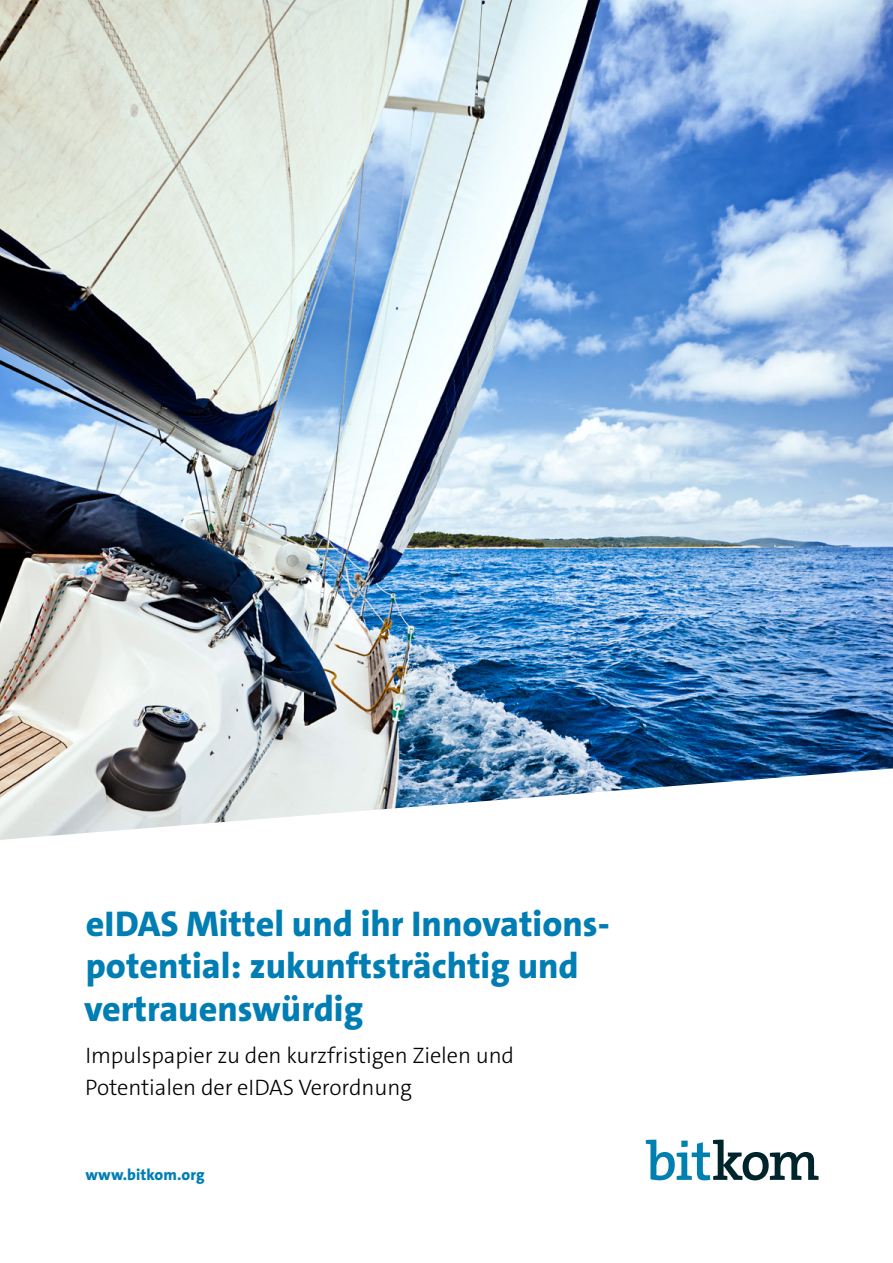
<style>
.page{position:relative;width:893px;height:1263px;background:#fff}
.page>*{position:absolute;margin:0;border:0;box-sizing:border-box;transform-origin:0 0}
.t1{font:800 36px/42.5px "The Sans C4 s";color:#007eb4}
.t2{font:300 22.5px/32px "The Sans C4 s";letter-spacing:-.005em;color:#000}
.t3{font:800 15.75px "The Sans C4 s";letter-spacing:.005em;color:#007eb4}
</style>
<div class="page">
<img style="left:0;top:0;width:893px;height:840px">
<svg style="left:646px;top:1140px;width:173px;height:40px"></svg>
<p class="t1" style="left:84px;top:902px;width:527px">eIDAS Mittel und ihr Innovations&shy;potential: zukunftsträchtig und vertrauenswürdig</p>
<p class="t2" style="left:85px;top:1040px;width:430px">Impulspapier zu den kurzfristigen Zielen und<br>Potentialen der eIDAS Verordnung</p>
<p class="t3" style="left:85px;top:1164px;width:121px">www.bitkom.org</p>
</div>
